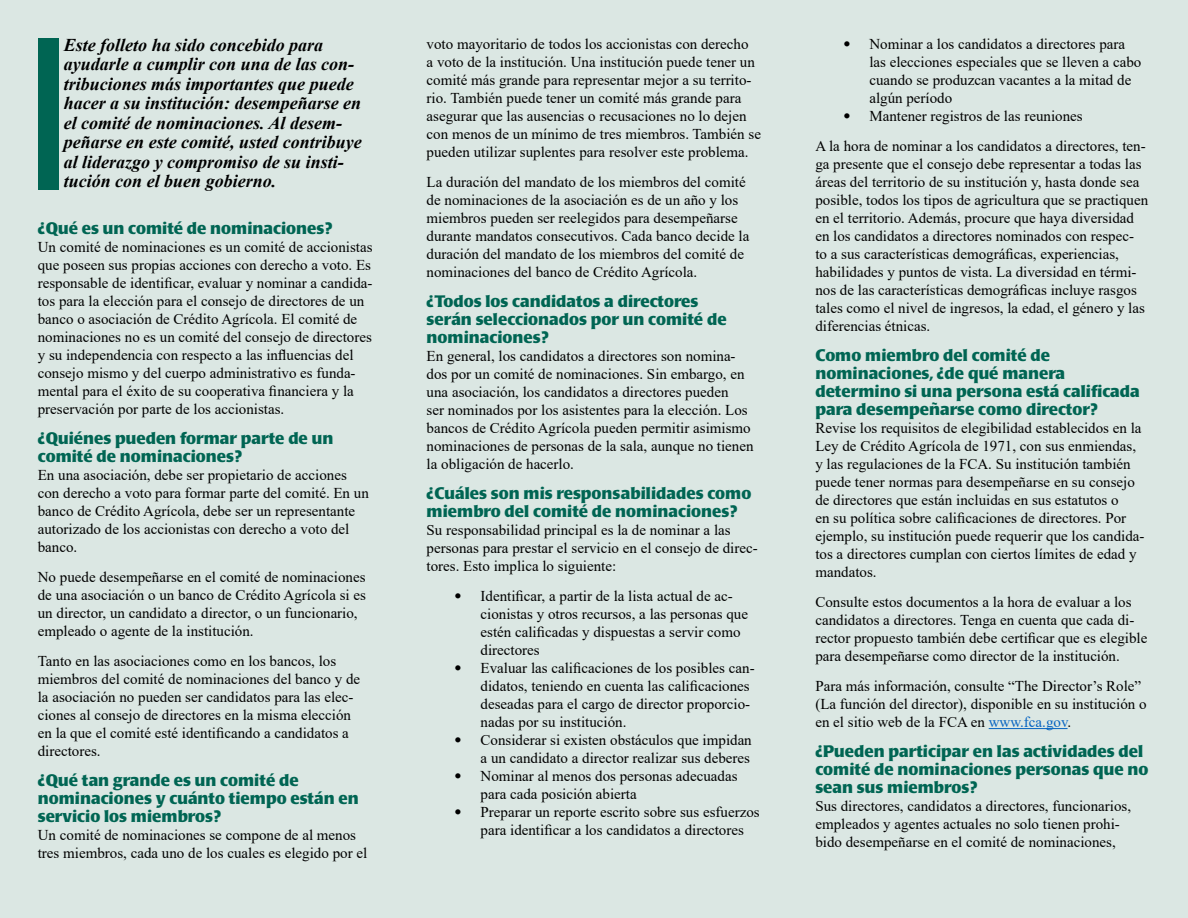
<style>
.page{position:relative;width:1188px;height:918px;background:#dbe7e3}
.page>*{position:absolute;margin:0;border:0;box-sizing:border-box;transform-origin:0 0}
.t1{font:italic 700 18px/19.5px "Times New Roman";color:#000}
.t2{font:700 16.5px/18px "Poppl Laudatio";color:#006553}
.t3{font:15px/18px "Times New Roman";color:#000}
.s1{font-family:"Palatino"}
.s2{color:#0563c1}
</style>
<div class="page">
<div style="left:39px;top:39px;width:20px;height:151px;background:#006553"></div>
<hr style="left:989px;top:728px;width:79px;height:1px;background:#0563c1">
<p class="t1" style="left:64px;top:34px;width:299px">Este folleto ha sido concebido para ayudarle a cumplir con una de las con&shy;tribuciones más importantes que puede hacer a su institución: desempeñarse en el comité de nominaciones. Al desem&shy;peñarse en este comité, usted contribuye al liderazgo y compromiso de su insti&shy;tución con el buen gobierno.</p>
<h2 class="t2" style="left:38px;top:220px;width:296px">¿Qué es un comité de nominaciones?</h2>
<p class="t3" style="left:38px;top:238px;width:336px">Un comité de nominaciones es un comité de accionistas que poseen sus propias acciones con derecho a voto. Es responsable de identificar, evaluar y nominar a candida&shy;tos para la elección para el consejo de directores de un banco o asociación de Crédito Agrícola. El comité de nominaciones no es un comité del consejo de directores y su independencia con respecto a las influencias del consejo mismo y del cuerpo administrativo es funda&shy;mental para el éxito de su cooperativa financiera y la preservación por parte de los accionistas.</p>
<h2 class="t2" style="left:38px;top:430px;width:297px">¿Quiénes pueden formar parte de un comité de nominaciones?</h2>
<p class="t3" style="left:38px;top:466px;width:333px">En una asociación, debe ser propietario de acciones con derecho a voto para formar parte del comité. En un banco de Crédito Agrícola, debe ser un representante autorizado de los accionistas con derecho a voto del banco.</p>
<p class="t3" style="left:38px;top:568px;width:330px">No puede desempeñarse en el comité de nominaciones de una asociación o un banco de Crédito Agrícola si es un director, un candidato a director, o un funcionario, empleado o agente de la institución.</p>
<p class="t3" style="left:38px;top:652px;width:324px">Tanto en las asociaciones como en los bancos, los miembros del comité de nominaciones del banco y de la asociación no pueden ser candidatos para las elec&shy;ciones al consejo de directores en la misma elección en la que el comité esté identificando a candidatos a directores.</p>
<h2 class="t2" style="left:38px;top:772px;width:323px">¿Qué tan grande es un comité de nominaciones y cuánto tiempo están en servicio los miembros?</h2>
<p class="t3" style="left:38px;top:826px;width:331px">Un comité de nominaciones se compone de al menos tres miembros, cada uno de los cuales es elegido por el</p>
<p class="t3" style="left:427px;top:34px;width:336px">voto mayoritario de todos los accionistas con derecho<br>a voto de la institución. Una institución puede tener un comité más grande para representar mejor a su territo&shy;rio. También puede tener un comité más grande para asegurar que las ausencias o recusaciones no lo dejen con menos de un mínimo de tres miembros. También se pueden utilizar suplentes para resolver este problema.</p>
<p class="t3" style="left:427px;top:172px;width:324px">La duración del mandato de los miembros del comité de nominaciones de la asociación es de un año y los miembros pueden ser reelegidos para desempeñarse durante mandatos consecutivos. Cada banco decide la duración del mandato de los miembros del comité de nominaciones del banco de Crédito Agrícola.</p>
<h2 class="t2" style="left:427px;top:293px;width:302px">¿Todos los candidatos a directores serán seleccionados por un comité de nominaciones?</h2>
<p class="t3" style="left:427px;top:346px;width:329px">En general, los candidatos a directores son nomina&shy;dos por un comité de nominaciones. Sin embargo, en una asociación, los candidatos a directores pueden<br>ser nominados por los asistentes para la elección. Los bancos de Crédito Agrícola pueden permitir asimismo nominaciones de personas de la sala, aunque no tienen la obligación de hacerlo.</p>
<h2 class="t2" style="left:427px;top:485px;width:326px">¿Cuáles son mis responsabilidades como miembro del comité de nominaciones?</h2>
<p class="t3" style="left:427px;top:520px;width:333px">Su responsabilidad principal es la de nominar a las personas para prestar el servicio en el consejo de direc&shy;tores. Esto implica lo siguiente:</p>
<p class="t3" style="left:481px;top:586px;width:269px;text-indent:-27px"><span class="s1">•</span> Identificar, a partir de la lista actual de ac&shy;cionistas y otros recursos, a las personas que estén calificadas y dispuestas a servir como directores</p>
<p class="t3" style="left:481px;top:658px;width:276px;text-indent:-27px"><span class="s1">•</span> Evaluar las calificaciones de los posibles can&shy;didatos, teniendo en cuenta las calificaciones deseadas para el cargo de director proporcio&shy;nadas por su institución.</p>
<p class="t3" style="left:454px;top:730px;width:300px;text-align:right"><span class="s1">•</span> Considerar si existen obstáculos que impidan a un candidato a director realizar sus deberes</p>
<p class="t3" style="left:481px;top:766px;width:259px;text-indent:-27px"><span class="s1">•</span> Nominar al menos dos personas adecuadas para cada posición abierta</p>
<p class="t3" style="left:481px;top:802px;width:281px;text-indent:-27px"><span class="s1">•</span> Preparar un reporte escrito sobre sus esfuerzos para identificar a los candidatos a directores</p>
<p class="t3" style="left:869px;top:34px;width:273px;text-indent:-27px"><span class="s1">•</span> Nominar a los candidatos a directores para las elecciones especiales que se lleven a cabo cuando se produzcan vacantes a la mitad de algún período</p>
<p class="t3" style="left:842px;top:106px;width:242px"><span class="s1">•</span> Mantener registros de las reuniones</p>
<p class="t3" style="left:815px;top:136px;width:334px">A la hora de nominar a los candidatos a directores, ten&shy;ga presente que el consejo debe representar a todas las áreas del territorio de su institución y, hasta donde sea posible, todos los tipos de agricultura que se practiquen en el territorio. Además, procure que haya diversidad en los candidatos a directores nominados con respec&shy;to a sus características demográficas, experiencias, habilidades y puntos de vista. La diversidad en térmi&shy;nos de las características demográficas incluye rasgos tales como el nivel de ingresos, la edad, el género y las diferencias étnicas.</p>
<h2 class="t2" style="left:815px;top:347px;width:326px">Como miembro del comité de nominaciones, ¿de qué manera determino si una persona está califcada para desempeñarse como director?</h2>
<p class="t3" style="left:815px;top:418px;width:331px">Revise los requisitos de elegibilidad establecidos en la Ley de Crédito Agrícola de 1971, con sus enmiendas, y las regulaciones de la FCA. Su institución también puede tener normas para desempeñarse en su consejo de directores que están incluidas en sus estatutos o<br>en su política sobre calificaciones de directores. Por ejemplo, su institución puede requerir que los candida&shy;tos a directores cumplan con ciertos límites de edad y mandatos.</p>
<p class="t3" style="left:815px;top:592px;width:333px">Consulte estos documentos a la hora de evaluar a los candidatos a directores. Tenga en cuenta que cada di&shy;rector propuesto también debe certificar que es elegible para desempeñarse como director de la institución.</p>
<p class="t3" style="left:815px;top:676px;width:333px">Para más información, consulte “The Director’s Role” (La función del director), disponible en su institución o en el sitio web de la FCA en <span class="s2">www.fca.gov</span>.</p>
<h2 class="t2" style="left:815px;top:743px;width:335px">¿Pueden participar en las actividades del comité de nominaciones personas que no sean sus miembros?</h2>
<p class="t3" style="left:815px;top:796px;width:317px">Sus directores, candidatos a directores, funcionarios, empleados y agentes actuales no solo tienen prohi&shy;bido desempeñarse en el comité de nominaciones,</p>
</div>
